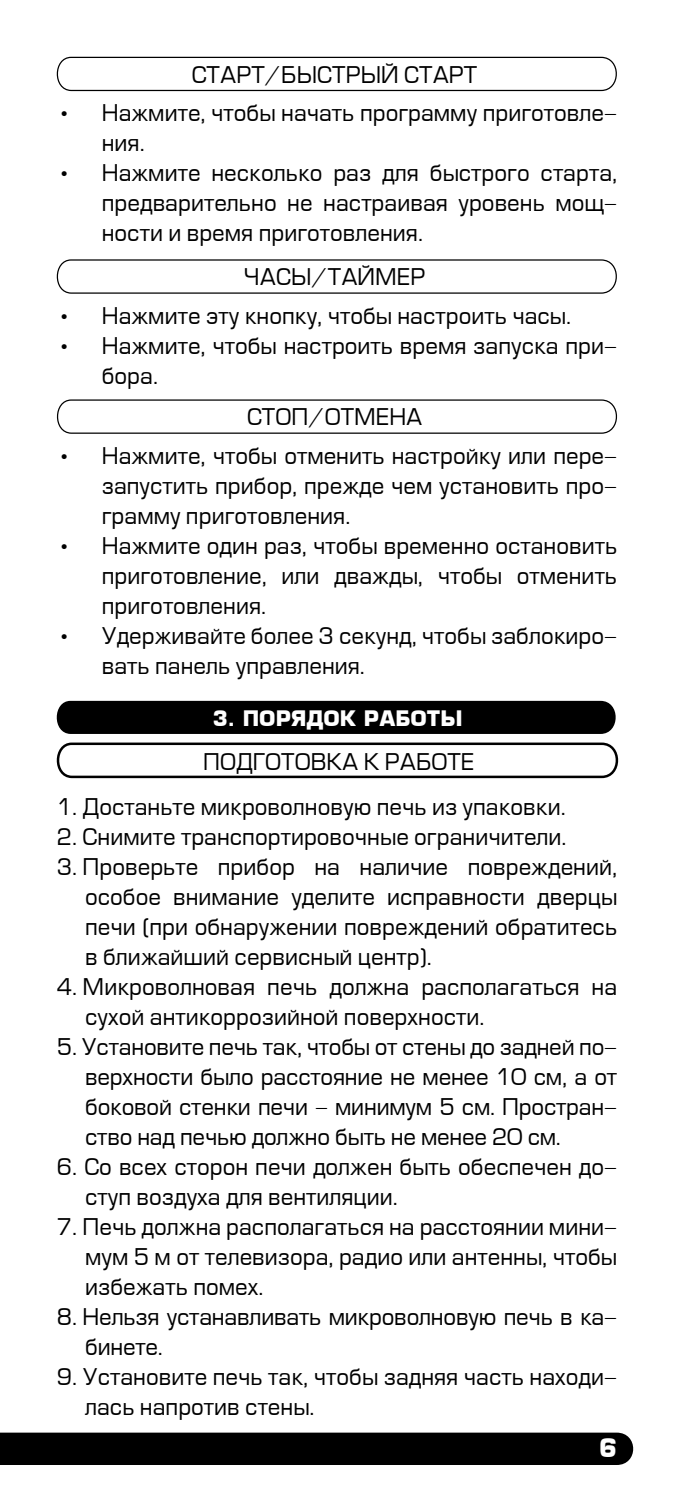
<style>
.page{position:relative;width:674px;height:1489px;background:#fff}
.page>*{position:absolute;margin:0;border:0;box-sizing:border-box;transform-origin:0 0}
.t1{font:700 25px "Europe";color:#fff}
.t2{font:22.5px/30px "Europe";color:#000}
.t3{font:700 20.75px "Europe";color:#fff}
</style>
<div class="page">
<div style="left:0;top:1432px;width:634px;height:32px;background:#000"></div>
<svg style="left:56px;top:56px;width:561px;height:36px"></svg>
<svg style="left:56px;top:259px;width:561px;height:35px"></svg>
<svg style="left:56px;top:399px;width:562px;height:35px"></svg>
<svg style="left:56px;top:700px;width:560px;height:34px;background:#0a0a0a"></svg>
<svg style="left:56px;top:742px;width:563px;height:37px"></svg>
<p class="t2" style="left:191px;top:60px;width:287px">СТАРТ/БЫСТРЫЙ СТАРТ</p>
<p class="t2" style="left:102px;top:99px;width:516px;text-indent:-45px">• Нажмите, чтобы начать программу приготовле&shy;ния.</p>
<p class="t2" style="left:102px;top:159px;width:516px;text-align:justify;text-indent:-45px">• Нажмите несколько раз для быстрого старта, предварительно не настраивая уровень мощ&shy;ности и время приготовления.</p>
<p class="t2" style="left:243px;top:263px;width:183px">ЧАСЫ/ТАЙМЕР</p>
<p class="t2" style="left:57px;top:301px;width:515px">• Нажмите эту кнопку, чтобы настроить часы.</p>
<p class="t2" style="left:102px;top:331px;width:516px;text-indent:-45px">• Нажмите, чтобы настроить время запуска при&shy;бора.</p>
<p class="t2" style="left:247px;top:403px;width:177px">СТОП/ОТМЕНА</p>
<p class="t2" style="left:102px;top:441px;width:516px;text-align:justify;text-indent:-45px">• Нажмите, чтобы отменить настройку или пере&shy;запустить прибор, прежде чем установить про&shy;грамму приготовления.</p>
<p class="t2" style="left:102px;top:531px;width:516px;text-align:justify;text-indent:-45px">• Нажмите один раз, чтобы временно остановить приготовление, или дважды, чтобы отменить приготовления.</p>
<p class="t2" style="left:102px;top:621px;width:516px;text-indent:-45px">• Удерживайте более 3 секунд, чтобы заблокиро&shy;вать панель управления.</p>
<p class="t3" style="left:212px;top:705px;width:251px">3. ПОРЯДОК РАБОТЫ</p>
<p class="t2" style="left:203px;top:747px;width:272px">ПОДГОТОВКА К РАБОТЕ</p>
<p class="t2" style="left:57px;top:793px;width:510px">1. Достаньте микроволновую печь из упаковки.</p>
<p class="t2" style="left:57px;top:823px;width:511px">2. Снимите транспортировочные ограничители.</p>
<p class="t2" style="left:85px;top:853px;width:533px;text-align:justify;text-indent:-28px">3. Проверьте прибор на наличие повреждений, особое внимание уделите исправности дверцы печи (при обнаружении повреждений обратитесь в ближайший сервисный центр).</p>
<p class="t2" style="left:85px;top:972px;width:533px;text-indent:-28px">4. Микроволновая печь должна располагаться на сухой антикоррозийной поверхности.</p>
<p class="t2" style="left:85px;top:1032px;width:533px;text-align:justify;text-indent:-28px">5. Установите печь так, чтобы от стены до задней по&shy;верхности было расстояние не менее 10 см, а от боковой стенки печи - минимум 5 см. Простран&shy;ство над печью должно быть не менее 20 см.</p>
<p class="t2" style="left:85px;top:1152px;width:533px;text-indent:-28px">6. Со всех сторон печи должен быть обеспечен до&shy;ступ воздуха для вентиляции.</p>
<p class="t2" style="left:85px;top:1212px;width:533px;text-align:justify;text-indent:-28px">7. Печь должна располагаться на расстоянии мини&shy;мум 5 м от телевизора, радио или антенны, чтобы избежать помех.</p>
<p class="t2" style="left:85px;top:1302px;width:533px;text-indent:-28px">8. Нельзя устанавливать микроволновую печь в ка&shy;бинете.</p>
<p class="t2" style="left:85px;top:1362px;width:533px;text-indent:-28px">9. Установите печь так, чтобы задняя часть находи&shy;лась напротив стены.</p>
<p class="t1" style="left:599px;top:1432px;width:19px">6</p>
</div>
